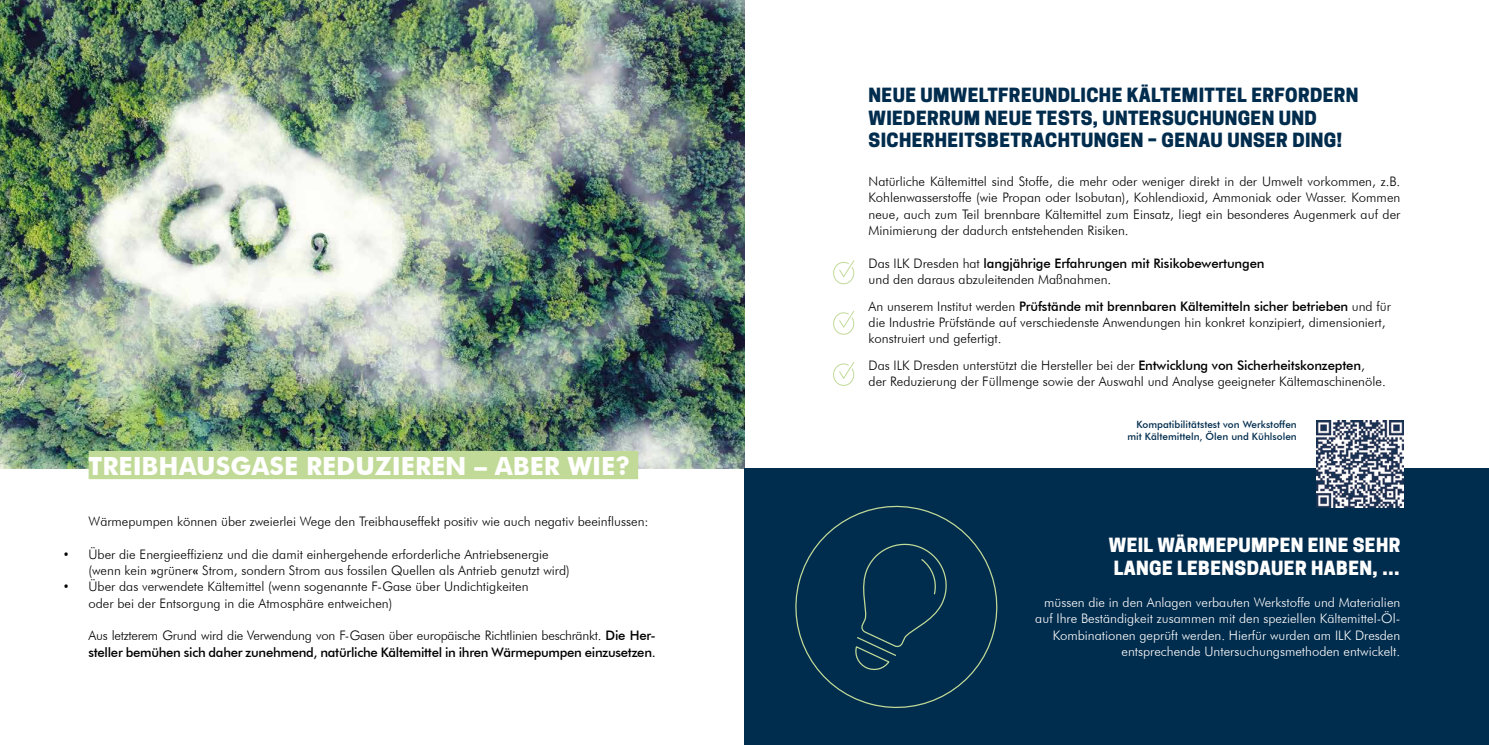
<style>
.page{position:relative;width:1489px;height:745px;background:#fff}
.page>*{position:absolute;margin:0;border:0;box-sizing:border-box;transform-origin:0 0}
.t1{font:700 25px "Futura BT";color:#fff}
.t2{font:800 18.38px/22px "Cooper Hewitt";letter-spacing:.02em;color:#002c4d}
.t3{font:800 18.38px/22px "Cooper Hewitt";letter-spacing:.02em;color:#fff}
.t4{font:300 13.12px/16.2px "Futura BT";color:#000}
.t5{font:300 13.12px/16.2px "Futura BT";color:#fff;text-align:right}
.t6{font:500 13.12px/16.2px "Futura BT";letter-spacing:-.02em;color:#000}
.t7{font:500 10px/12px "Futura BT";color:#002c4d;text-align:right}
.s1{font-family:"Roboto";font-weight:700}
.s2{font-weight:500}
.s3{font-weight:300}
</style>
<div class="page">
<img style="left:0;top:0;width:744px;height:468px">
<div style="left:89px;top:450px;width:549px;height:29px;background:#c1da98"></div>
<div style="left:744px;top:468px;width:744px;height:276px;background:#002c4d"></div>
<svg style="left:833px;top:260px;width:22px;height:25px"></svg>
<svg style="left:833px;top:310px;width:22px;height:25px"></svg>
<svg style="left:833px;top:362px;width:22px;height:24px"></svg>
<svg style="left:795px;top:505px;width:203px;height:204px"></svg>
<svg style="left:854px;top:538px;width:99px;height:133px"></svg>
<img style="left:1316px;top:420px;width:87px;height:87px">
<h1 class="t1" style="left:89px;top:450px;width:543px">TREIBHAUSGASE REDUZIEREN – ABER WIE?</h1>
<p class="t4" style="left:89px;top:513px;width:561px">Wärmepumpen können über zweierlei Wege den Treibhauseffekt positiv wie auch negativ beeinflussen:</p>
<p class="t4" style="left:89px;top:545px;width:482px;text-indent:-25px"><span class="s1">•</span> Über die Energieeffizienz und die damit einhergehende erforderliche Antriebsenergie (wenn kein <span class="s2">»</span>grüner<span class="s2">«</span> Strom, sondern Strom aus fossilen Quellen als Antrieb genutzt wird)</p>
<p class="t4" style="left:89px;top:578px;width:441px;text-indent:-25px"><span class="s1">•</span> Über das verwendete Kältemittel (wenn sogenannte F-Gase über Undichtigkeiten oder bei der Entsorgung in die Atmosphäre entweichen)</p>
<p class="t6" style="left:89px;top:627px;width:569px"><span class="s3">Aus letzterem Grund wird die Verwendung von F-Gasen über europäische Richtlinien beschränkt.</span> Die Her&shy;steller bemühen sich daher zunehmend, natürliche Kältemittel in ihren Wärmepumpen einzusetzen.</p>
<h2 class="t2" style="left:868px;top:85px;width:491px">NEUE UMWELTFREUNDLICHE KÄLTEMITTEL ERFORDERN<br>WIEDERRUM NEUE TESTS, UNTERSUCHUNGEN UND<br>SICHERHEITSBETRACHTUNGEN – GENAU UNSER DING!</h2>
<p class="t4" style="left:868px;top:173px;width:533px;text-align:justify">Natürliche Kältemittel sind Stoffe, die mehr oder weniger direkt in der Umwelt vorkommen, z.B.<br>Kohlenwasserstoffe (wie Propan oder Isobutan), Kohlendioxid, Ammoniak oder Wasser. Kommen neue, auch zum Teil brennbare Kältemittel zum Einsatz, liegt ein besonderes Augenmerk auf der Minimierung der dadurch entstehenden Risiken.</p>
<p class="t4" style="left:868px;top:254px;width:397px">Das ILK Dresden hat <span class="s2">langjährige Erfahrungen mit Risikobewertungen </span>und den daraus abzuleitenden Maßnahmen.</p>
<p class="t4" style="left:868px;top:297px;width:524px">An unserem Institut werden <span class="s2">Prüfstände mit brennbaren Kältemitteln sicher betrieben</span> und für die Industrie Prüfstände auf verschiedenste Anwendungen hin konkret konzipiert, dimensioniert, konstruiert und gefertigt.</p>
<p class="t4" style="left:868px;top:357px;width:518px">Das ILK Dresden unterstützt die Hersteller bei der <span class="s2">Entwicklung von Sicherheitskonzepten</span>, der Reduzierung der Füllmenge sowie der Auswahl und Analyse geeigneter Kältemaschinenöle.</p>
<p class="t7" style="left:1127px;top:418px;width:171px">Kompatibilitätstest von Werkstoffen mit Kältemitteln, Ölen und Kühlsolen</p>
<h2 class="t3" style="left:1108px;top:534px;width:293px">WEIL WÄRMEPUMPEN EINE SEHR<br>LANGE LEBENSDAUER HABEN, …</h2>
<p class="t5" style="left:1035px;top:593px;width:366px">müssen die in den Anlagen verbauten Werkstoffe und Materialien auf Ihre Beständigkeit zusammen mit den speziellen Kältemittel-Öl-Kombinationen geprüft werden. Hierfür wurden am ILK Dresden entsprechende Untersuchungsmethoden entwickelt.</p>
</div>
